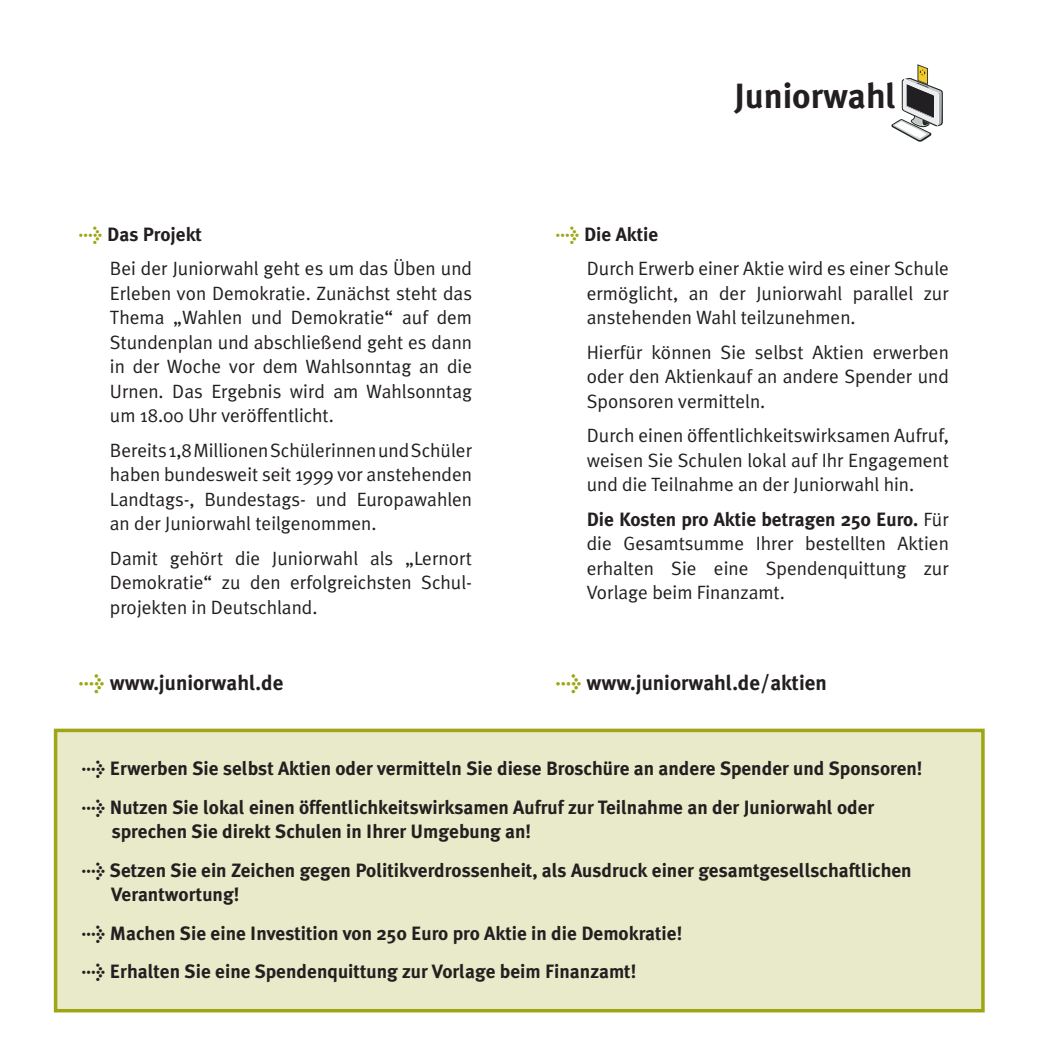
<style>
.page{position:relative;width:1042px;height:1042px;background:#fff}
.page>*{position:absolute;margin:0;border:0;box-sizing:border-box;transform-origin:0 0}
.t1{font:700 35px "Meta Plus";color:#231f20}
.t2{font:700 21px "Meta Plus";color:#231f20}
.t3{font:19.25px/24.5px "Meta Plus Normal";color:#231f20;text-align:justify}
.t4{font:700 19.25px/38.5px "Meta Plus";color:#231f20}
.s1{color:#9ea615}
.s2{font-family:"Meta Plus Normal";font-weight:400}
</style>
<div class="page">
<div style="left:53px;top:728px;width:932px;height:285px;background:#e8eac9"></div>
<svg style="left:891px;top:64px;width:51px;height:78px"></svg>
<p class="t4" style="left:79px;top:215px;width:125px"><span class="s1">&gt;</span> Das Projekt</p>
<p class="t3" style="left:110px;top:256px;width:364px">Bei der Juniorwahl geht es um das Üben und Erleben von Demokratie. Zunächst steht das Thema „Wahlen und Demokratie“ auf dem Stundenplan und abschließend geht es dann in der Woche vor dem Wahlsonntag an die Urnen. Das Ergebnis wird am Wahlsonntag um 18.00 Uhr veröffentlicht.</p>
<p class="t3" style="left:110px;top:438px;width:364px">Bereits 1,8 Millionen Schülerinnen und Schüler haben bundesweit seit 1999 vor anstehenden Landtags-, Bundestags- und Europawahlen an der Juniorwahl teilgenommen.</p>
<p class="t3" style="left:110px;top:546px;width:364px">Damit gehört die Juniorwahl als „Lernort Demokratie“ zu den erfolgreichsten Schul&shy;projekten in Deutschland.</p>
<p class="t2" style="left:79px;top:671px;width:206px"><span class="s1">&gt;</span> www.juniorwahl.de</p>
<h1 class="t1" style="left:734px;top:76px;width:163px">Juniorwahl</h1>
<p class="t4" style="left:555px;top:215px;width:104px"><span class="s1">&gt;</span> Die Aktie</p>
<p class="t3" style="left:587px;top:256px;width:364px">Durch Erwerb einer Aktie wird es einer Schule ermöglicht, an der Juniorwahl parallel zur anstehenden Wahl teilzunehmen.</p>
<p class="t3" style="left:587px;top:340px;width:364px">Hierfür können Sie selbst Aktien erwerben oder den Aktienkauf an andere Spender und Sponsoren vermitteln.</p>
<p class="t3" style="left:587px;top:423px;width:364px">Durch einen öffentlichkeitswirksamen Aufruf, weisen Sie Schulen lokal auf Ihr Engagement und die Teilnahme an der Juniorwahl hin.</p>
<p class="t4" style="left:587px;top:500px;width:364px">Die Kosten pro Aktie betragen 250 Euro. <span class="s2">Für</span></p>
<p class="t3" style="left:587px;top:531px;width:364px">die Gesamtsumme Ihrer bestellten Aktien erhalten Sie eine Spendenquittung zur Vorlage beim Finanzamt.</p>
<p class="t2" style="left:555px;top:671px;width:273px"><span class="s1">&gt;</span> www.juniorwahl.de/aktien</p>
<p class="t4" style="left:81px;top:749px;width:843px">&gt; Erwerben Sie selbst Aktien oder vermitteln Sie diese Broschüre an andere Spender und Sponsoren! &gt; Nutzen Sie lokal einen öffentlichkeitswirksamen Aufruf zur Teilnahme an der Juniorwahl oder</p>
<p class="t4" style="left:81px;top:812px;width:832px;text-indent:30px">sprechen Sie direkt Schulen in Ihrer Umgebung an!<br>&gt; Setzen Sie ein Zeichen gegen Politikverdrossenheit, als Ausdruck einer gesamtgesellschaftlichen</p>
<p class="t4" style="left:81px;top:875px;width:602px;text-indent:30px">Verantwortung!<br>&gt; Machen Sie eine Investition von 250 Euro pro Aktie in die Demokratie! &gt; Erhalten Sie eine Spendenquittung zur Vorlage beim Finanzamt!</p>
</div>
